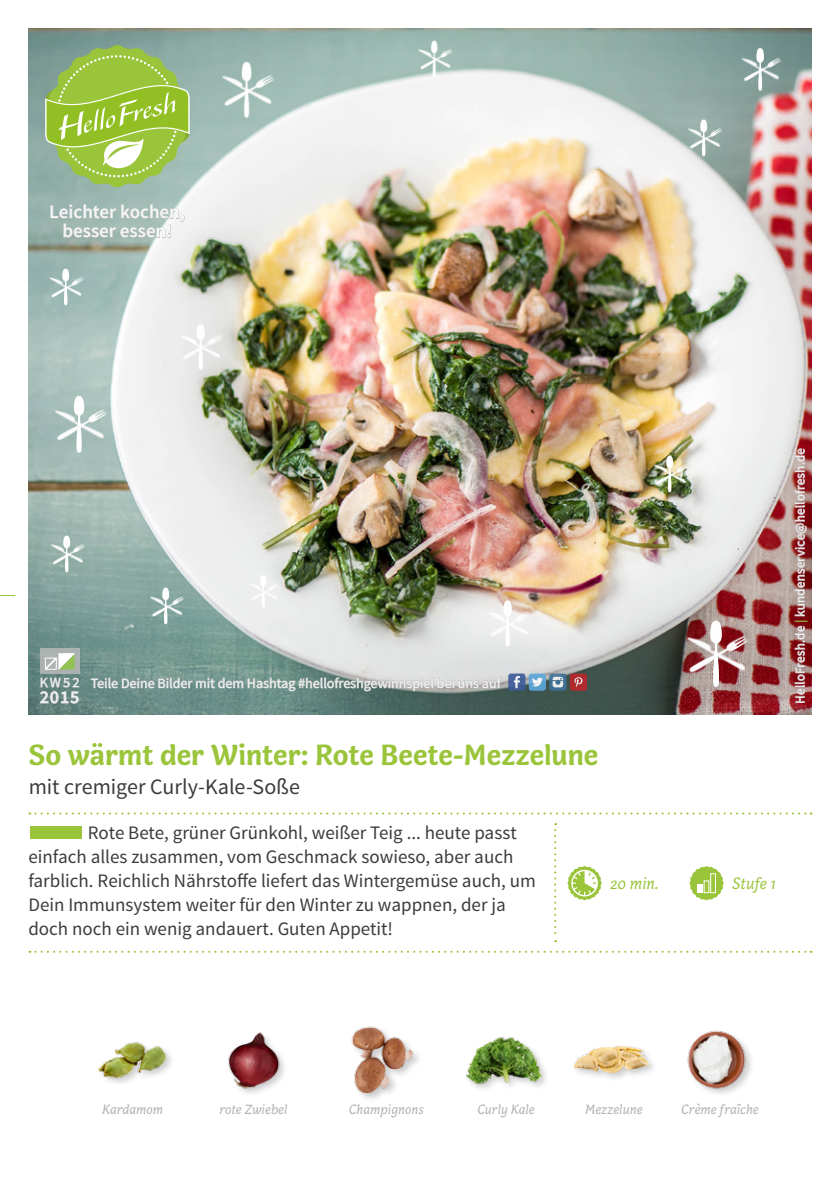
<style>
.page{position:relative;width:840px;height:1191px;background:#fff}
.page>*{position:absolute;margin:0;border:0;box-sizing:border-box;transform-origin:0 0}
.FRONT_Recipe_Title{font:700 30px "Capucine Basic";letter-spacing:-.005em;color:#9ac43a}
.FRONT_Recipe_Subtitl{font:22px "Source Sans Pro";letter-spacing:-.005em;color:#3c3c3b}
.FRONT___BACK_Running{font:19px/24px "Source Sans Pro";color:#3c3c3b}
.t1{font:600 19px/19px "Source Sans Pro";color:#fff;text-align:center}
.t2{font:600 18px "Source Sans Pro";color:#fff}
.FRONT_Icons{font:italic 17px "Capucine Basic";color:#9ac43a}
.t3{font:14px "Source Sans Pro";color:#fff}
.FRONT_ingredients{font:italic 14px "Capucine Basic";color:#b3b2b2}
.t4{font:13px "Source Sans Pro";letter-spacing:.02em;color:#fff}
.s1{font-weight:700;color:#9ac43a}
</style>
<div class="page">
<img style="left:28px;top:28px;width:783px;height:686px">
<svg style="left:567px;top:866px;width:34px;height:34px"></svg>
<img style="left:415px;top:45px;width:39px;height:28px">
<img style="left:415px;top:46px;width:39px;height:26px">
<img style="left:430px;top:39px;width:8px;height:38px">
<img style="left:485px;top:606px;width:47px;height:1px">
<img style="left:485px;top:607px;width:47px;height:33px">
<img style="left:502px;top:599px;width:11px;height:47px">
<img style="left:177px;top:330px;width:47px;height:34px">
<img style="left:177px;top:331px;width:47px;height:32px">
<img style="left:195px;top:322px;width:11px;height:48px">
<img style="left:51px;top:404px;width:58px;height:40px">
<img style="left:73px;top:394px;width:13px;height:59px">
<img style="left:218px;top:69px;width:59px;height:42px">
<img style="left:218px;top:70px;width:59px;height:40px">
<img style="left:240px;top:60px;width:14px;height:58px">
<img style="left:682px;top:629px;width:69px;height:50px">
<img style="left:682px;top:630px;width:69px;height:47px">
<img style="left:708px;top:618px;width:16px;height:69px">
<img style="left:685px;top:124px;width:38px;height:28px">
<img style="left:685px;top:125px;width:38px;height:26px">
<img style="left:699px;top:118px;width:9px;height:38px">
<img style="left:247px;top:580px;width:33px;height:23px">
<img style="left:259px;top:574px;width:8px;height:33px">
<img style="left:48px;top:540px;width:38px;height:1px">
<img style="left:48px;top:541px;width:38px;height:26px">
<img style="left:63px;top:534px;width:8px;height:38px">
<img style="left:651px;top:460px;width:38px;height:28px">
<img style="left:651px;top:461px;width:38px;height:26px">
<img style="left:665px;top:454px;width:9px;height:38px">
<img style="left:147px;top:592px;width:39px;height:28px">
<img style="left:147px;top:593px;width:39px;height:26px">
<img style="left:162px;top:586px;width:9px;height:38px">
<img style="left:738px;top:53px;width:44px;height:32px">
<img style="left:738px;top:54px;width:44px;height:30px">
<img style="left:755px;top:46px;width:10px;height:44px">
<img style="left:47px;top:273px;width:38px;height:28px">
<img style="left:47px;top:274px;width:38px;height:26px">
<img style="left:61px;top:267px;width:9px;height:38px">
<svg style="left:29px;top:812px;width:782px;height:2px"></svg>
<svg style="left:554px;top:823px;width:2px;height:119px"></svg>
<svg style="left:29px;top:950px;width:782px;height:2px"></svg>
<svg style="left:50px;top:204px;width:135px;height:48px;background:#aebcb5"></svg>
<svg style="left:90px;top:673px;width:412px;height:24px;background:#8a9e9a"></svg>
<svg style="left:508px;top:673px;width:17px;height:17px"></svg>
<svg style="left:513px;top:676px;width:6px;height:12px"></svg>
<svg style="left:549px;top:673px;width:17px;height:17px"></svg>
<svg style="left:552px;top:677px;width:11px;height:10px"></svg>
<svg style="left:528px;top:673px;width:17px;height:17px"></svg>
<svg style="left:531px;top:677px;width:11px;height:9px"></svg>
<div style="left:569px;top:673px;width:17px;height:17px;background:#b02a2e;border-radius:3px"></div>
<svg style="left:574px;top:677px;width:8px;height:10px"></svg>
<svg style="left:0;top:595px;width:15px;height:1px"></svg>
<svg style="left:45px;top:45px;width:144px;height:143px;background:#9fc363"></svg>
<svg style="left:793px;top:625px;width:12px;height:78px"></svg>
<svg style="left:793px;top:447px;width:13px;height:170px;background:#a97777"></svg>
<div style="left:30px;top:826px;width:52px;height:12px;background:#9ac43a"></div>
<img style="left:98px;top:1042px;width:72px;height:41px">
<img style="left:228px;top:1032px;width:57px;height:62px">
<img style="left:351px;top:1026px;width:68px;height:71px">
<div style="left:464px;top:1035px;width:86px;height:58px;background:#000;opacity:.2"></div>
<img style="left:465px;top:1035px;width:76px;height:58px">
<div style="left:571px;top:1043px;width:87px;height:40px;background:#000;opacity:.2"></div>
<img style="left:573px;top:1043px;width:76px;height:40px">
<img style="left:687px;top:1030px;width:65px;height:64px">
<div style="left:40px;top:648px;width:39px;height:26px;background:#abb2b1"></div>
<svg style="left:39px;top:653px;width:41px;height:51px"></svg>
<svg style="left:689px;top:866px;width:34px;height:34px"></svg>
<div style="left:710px;top:873px;width:5px;height:20px;border:1px solid #fff"></div>
<p class="t1" style="left:50px;top:203px;width:137px">Leichter kochen, besser essen!</p>
<p class="t3" style="left:40px;top:674px;width:41px">KW52</p>
<p class="t2" style="left:40px;top:686px;width:41px">2015</p>
<p class="t3" style="left:91px;top:674px;width:411px">Teile Deine Bilder mit dem Hashtag #hellofreshgewinnspiel bei uns auf</p>
<p class="FRONT_Recipe_Title" style="left:29px;top:731px;width:571px">So wärmt der Winter: Rote Beete-Mezzelune</p>
<p class="FRONT_Recipe_Subtitl" style="left:29px;top:772px;width:272px">mit cremiger Curly-Kale-Soße</p>
<p class="FRONT___BACK_Running" style="left:28px;top:820px;width:508px;text-indent:59px">Rote Bete, grüner Grünkohl, weißer Teig ... heute passt einfach alles zusammen, vom Geschmack sowieso, aber auch farblich. Reichlich Nährstoffe liefert das Wintergemüse auch, um Dein Immunsystem weiter für den Winter zu wappnen, der ja doch noch ein wenig andauert. Guten Appetit!</p>
<p class="FRONT_Icons" style="left:609px;top:871px;width:50px">20 min.</p>
<p class="t4" style="left:791px;top:703px;width:257px;rotate:-90deg">HelloFresh.de <span class="s1">|</span> kundenservice@hellofresh.de</p>
<p class="FRONT_Icons" style="left:731px;top:871px;width:45px">Stufe 1</p>
<p class="FRONT_ingredients" style="left:102px;top:1099px;width:62px">Kardamom</p>
<p class="FRONT_ingredients" style="left:219px;top:1099px;width:70px">rote Zwiebel</p>
<p class="FRONT_ingredients" style="left:348px;top:1099px;width:77px">Champignons</p>
<p class="FRONT_ingredients" style="left:477px;top:1099px;width:59px">Curly Kale</p>
<p class="FRONT_ingredients" style="left:585px;top:1099px;width:59px">Mezzelune</p>
<p class="FRONT_ingredients" style="left:680px;top:1099px;width:79px">Crème fraîche</p>
</div>
